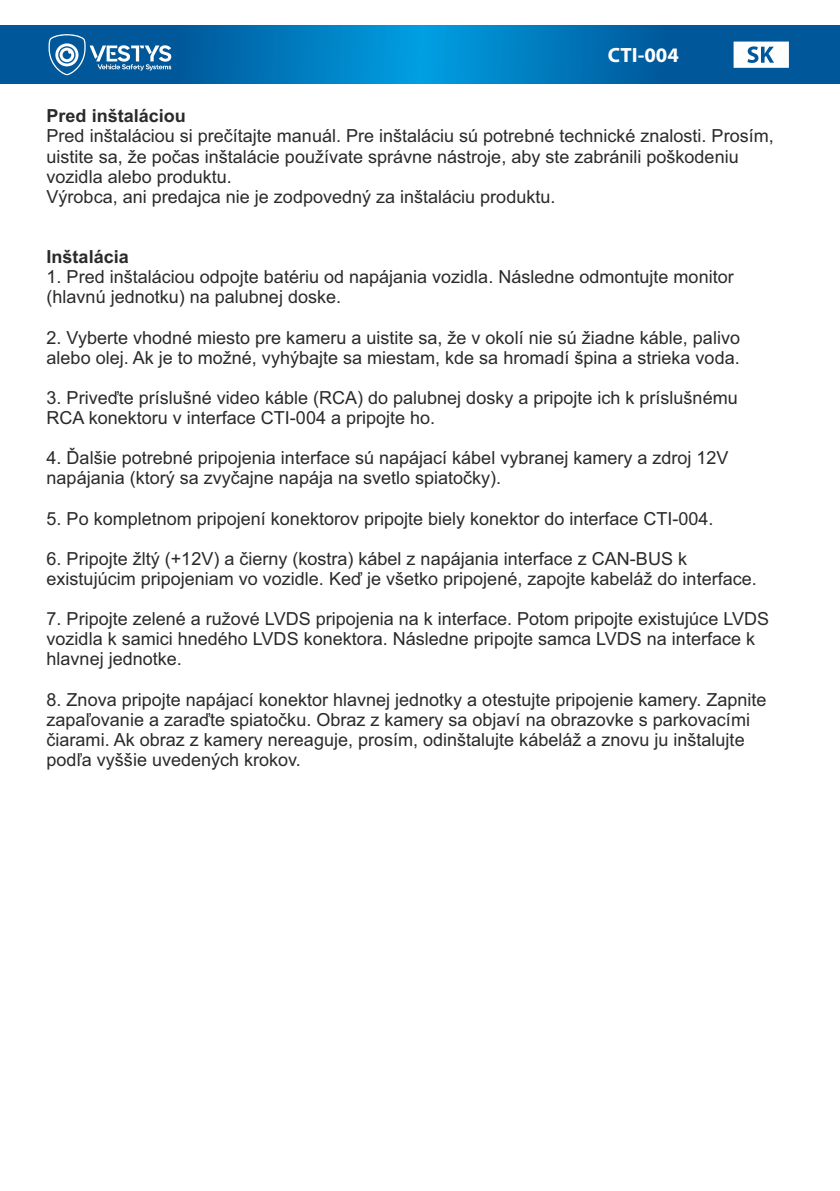
<style>
.page{position:relative;width:840px;height:1191px;background:#fff}
.page>*{position:absolute;margin:0;border:0;box-sizing:border-box;transform-origin:0 0}
.t1{font:700 20.6px "Myriad Pro";color:#fefefe}
.t2{font:18px/20.2px "Arial";color:#2b2a29}
.t3{font:700 18px "Arial";color:#2b2a29}
</style>
<div class="page">
<svg style="left:0;top:26px;width:839px;height:57px;background:#0070b2"></svg>
<svg style="left:48px;top:34px;width:123px;height:41px;background:#3b7eb0"></svg>
<svg style="left:733px;top:42px;width:55px;height:26px"></svg>
<p class="t1" style="left:607px;top:46px;width:72px">CTI-004</p>
<p class="t3" style="left:47px;top:109px;width:141px">Pred inštaláciou</p>
<p class="t2" style="left:47px;top:128px;width:728px">Pred inštaláciou si prečítajte manuál. Pre inštaláciu sú potrebné technické znalosti. Prosím, uistite sa, že počas inštalácie používate správne nástroje, aby ste zabránili poškodeniu vozidla alebo produktu.<br>Výrobca, ani predajca nie je zodpovedný za inštaláciu produktu.</p>
<p class="t3" style="left:47px;top:250px;width:84px">Inštalácia</p>
<p class="t2" style="left:47px;top:268px;width:688px">1. Pred inštaláciou odpojte batériu od napájania vozidla. Následne odmontujte monitor (hlavnú jednotku) na palubnej doske.</p>
<p class="t2" style="left:47px;top:329px;width:694px">2. Vyberte vhodné miesto pre kameru a uistite sa, že v okolí nie sú žiadne káble, palivo alebo olej. Ak je to možné, vyhýbajte sa miestam, kde sa hromadí špina a strieka voda.</p>
<p class="t2" style="left:47px;top:389px;width:692px">3. Priveďte príslušné video káble (RCA) do palubnej dosky a pripojte ich k príslušnému<br>RCA konektoru v interface CTI-004 a pripojte ho.</p>
<p class="t2" style="left:47px;top:449px;width:683px">4. Ďalšie potrebné pripojenia interface sú napájací kábel vybranej kamery a zdroj 12V napájania (ktorý sa zvyčajne napája na svetlo spiatočky).</p>
<p class="t2" style="left:47px;top:510px;width:668px">5. Po kompletnom pripojení konektorov pripojte biely konektor do interface CTI-004.</p>
<p class="t2" style="left:47px;top:550px;width:711px">6. Pripojte žltý (+12V) a čierny (kostra) kábel z napájania interface z CAN-BUS k existujúcim pripojeniam vo vozidle. Keď je všetko pripojené, zapojte kabeláž do interface.</p>
<p class="t2" style="left:47px;top:610px;width:723px">7. Pripojte zelené a ružové LVDS pripojenia na k interface. Potom pripojte existujúce LVDS vozidla k samici hnedého LVDS konektora. Následne pripojte samca LVDS na interface k hlavnej jednotke.</p>
<p class="t2" style="left:47px;top:691px;width:721px">8. Znova pripojte napájací konektor hlavnej jednotky a otestujte pripojenie kamery. Zapnite zapaľovanie a zaraďte spiatočku. Obraz z kamery sa objaví na obrazovke s parkovacími čiarami. Ak obraz z kamery nereaguje, prosím, odinštalujte kábeláž a znovu ju inštalujte podľa vyššie uvedených krokov.</p>
</div>
